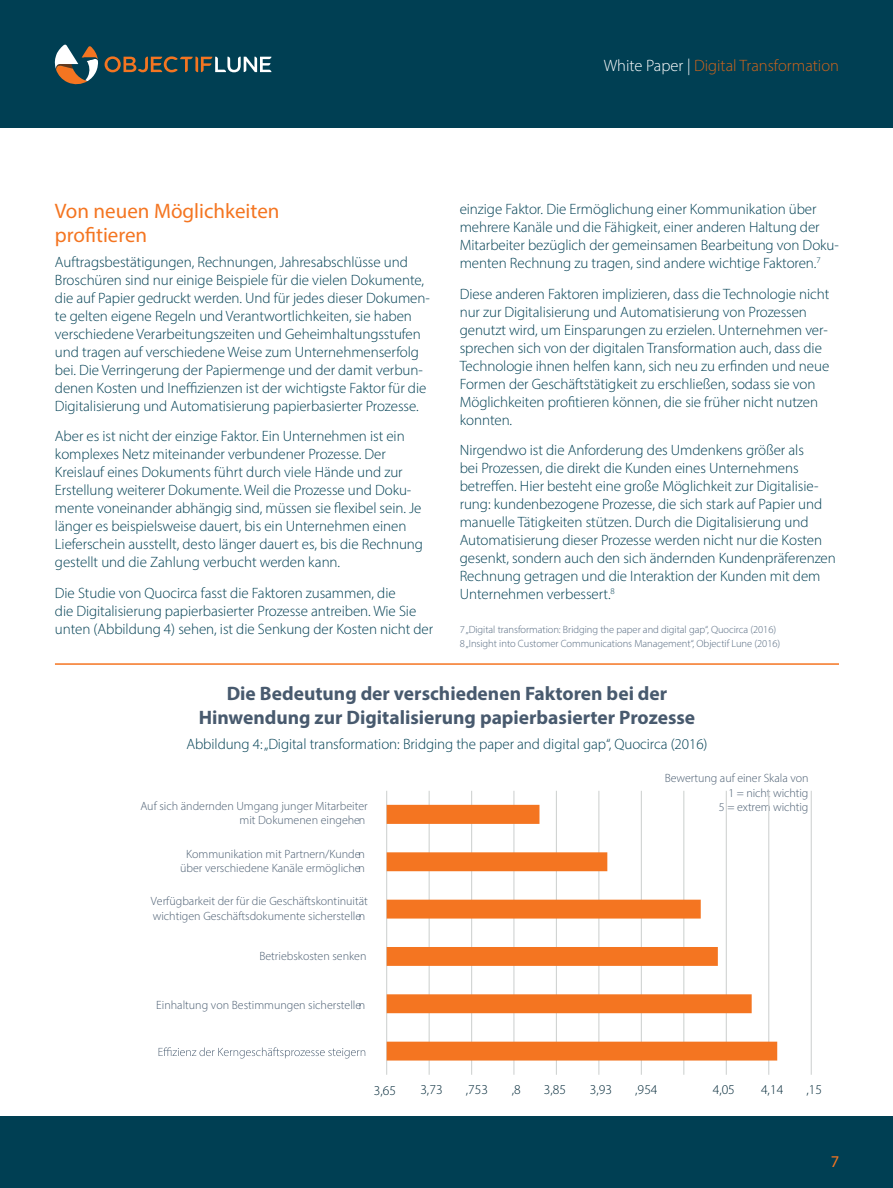
<style>
.page{position:relative;width:893px;height:1188px;background:#fff}
.page>*{position:absolute;margin:0;border:0;box-sizing:border-box;transform-origin:0 0}
.t1{font:21px/24px "Myriad Pro";color:#f47521}
.t2{font:700 19.5px/24px "Myriad Pro";color:#485a6e;text-align:center}
.t3{font:300 16.5px "Myriad Pro";color:#d1651b}
.t4{font:16.5px "Myriad Pro";color:#f47521}
.t5{font:300 15px/18px "Myriad Pro";letter-spacing:-.005em;color:#003f53}
.t6{font:300 13.5px "Myriad Pro";color:#002737}
.t7{font:300 12px/14.2px "Myriad Pro";color:#4a5d71;text-align:right}
.t8{font:300 10.5px/13.5px "Myriad Pro";letter-spacing:-.005em;color:#556a80}
.s1{color:#fff}
</style>
<div class="page">
<div style="left:0;top:1116px;width:893px;height:72px;background:#003f53"></div>
<div style="left:0;top:0;width:893px;height:128px;background:#003f53"></div>
<svg style="left:54px;top:44px;width:44px;height:41px"></svg>
<svg style="left:105px;top:56px;width:166px;height:16px"></svg>
<hr style="left:55px;top:663px;width:784px;height:2px;background:#f47521">
<hr style="left:811px;top:791px;width:1px;height:284px;background:#cfd2d1">
<hr style="left:768px;top:791px;width:1px;height:284px;background:#cfd2d1">
<hr style="left:726px;top:791px;width:1px;height:284px;background:#cfd2d1">
<hr style="left:683px;top:791px;width:1px;height:284px;background:#cfd2d1">
<hr style="left:641px;top:791px;width:1px;height:284px;background:#cfd2d1">
<hr style="left:598px;top:791px;width:1px;height:284px;background:#cfd2d1">
<hr style="left:556px;top:791px;width:1px;height:284px;background:#cfd2d1">
<hr style="left:513px;top:791px;width:1px;height:284px;background:#cfd2d1">
<hr style="left:471px;top:791px;width:1px;height:284px;background:#cfd2d1">
<hr style="left:429px;top:791px;width:1px;height:284px;background:#cfd2d1">
<hr style="left:386px;top:791px;width:1px;height:284px;background:#cfd2d1">
<svg style="left:387px;top:805px;width:390px;height:256px"></svg>
<svg style="left:159px;top:1047px;width:206px;height:11px"></svg>
<p class="t3" style="left:604px;top:55px;width:237px"><span class="s1">White Paper |</span> Digital Transformation</p>
<p class="t5" style="left:460px;top:200px;width:381px">einzige Faktor. Die Ermöglichung einer Kommunikation über mehrere Kanäle und die Fähigkeit, einer anderen Haltung der Mitarbeiter bezüglich der gemeinsamen Bearbeitung von Doku&shy;menten Rechnung zu tragen, sind andere wichtige Faktoren.<sup>7</sup></p>
<p class="t5" style="left:460px;top:284px;width:371px">Diese anderen Faktoren implizieren, dass die Technologie nicht nur zur Digitalisierung und Automatisierung von Prozessen genutzt wird, um Einsparungen zu erzielen. Unternehmen ver&shy;sprechen sich von der digitalen Transformation auch, dass die Technologie ihnen helfen kann, sich neu zu erfinden und neue Formen der Geschäftstätigkeit zu erschließen, sodass sie von Möglichkeiten profitieren können, die sie früher nicht nutzen konnten.</p>
<p class="t5" style="left:460px;top:441px;width:378px">Nirgendwo ist die Anforderung des Umdenkens größer als<br>bei Prozessen, die direkt die Kunden eines Unternehmens betreffen. Hier besteht eine große Möglichkeit zur Digitalisie&shy;rung: kundenbezogene Prozesse, die sich stark auf Papier und manuelle Tätigkeiten stützen. Durch die Digitalisierung und Automatisierung dieser Prozesse werden nicht nur die Kosten gesenkt, sondern auch den sich ändernden Kundenpräferenzen Rechnung getragen und die Interaktion der Kunden mit dem Unternehmen verbessert.<sup>8</sup></p>
<h1 class="t1" style="left:55px;top:199px;width:226px">Von neuen Möglichkeiten profitieren</h1>
<p class="t5" style="left:55px;top:252px;width:376px">Auftragsbestätigungen, Rechnungen, Jahresabschlüsse und Broschüren sind nur einige Beispiele für die vielen Dokumente, die auf Papier gedruckt werden. Und für jedes dieser Dokumen&shy;te gelten eigene Regeln und Verantwortlichkeiten, sie haben verschiedene Verarbeitungszeiten und Geheimhaltungsstufen und tragen auf verschiedene Weise zum Unternehmenserfolg bei. Die Verringerung der Papiermenge und der damit verbun&shy;denen Kosten und Ineffizienzen ist der wichtigste Faktor für die Digitalisierung und Automatisierung papierbasierter Prozesse.</p>
<p class="t5" style="left:55px;top:427px;width:370px">Aber es ist nicht der einzige Faktor. Ein Unternehmen ist ein komplexes Netz miteinander verbundener Prozesse. Der Kreislauf eines Dokuments führt durch viele Hände und zur Erstellung weiterer Dokumente. Weil die Prozesse und Doku&shy;mente voneinander abhängig sind, müssen sie flexibel sein. Je länger es beispielsweise dauert, bis ein Unternehmen einen Lieferschein ausstellt, desto länger dauert es, bis die Rechnung gestellt und die Zahlung verbucht werden kann.</p>
<p class="t5" style="left:55px;top:584px;width:380px">Die Studie von Quocirca fasst die Faktoren zusammen, die<br>die Digitalisierung papierbasierter Prozesse antreiben. Wie Sie unten (Abbildung 4) sehen, ist die Senkung der Kosten nicht der</p>
<p class="t8" style="left:460px;top:623px;width:322px">7 „Digital transformation: Bridging the paper and digital gap“, Quocirca (2016)<br>8 „Insight into Customer Communications Management“, Objectif Lune (2016)</p>
<h2 class="t2" style="left:199px;top:681px;width:498px">Die Bedeutung der verschiedenen Faktoren bei der<br>Hinwendung zur Digitalisierung papierbasierter Prozesse</h2>
<p class="t5" style="left:186px;top:735px;width:523px">Abbildung 4: „Digital transformation: Bridging the paper and digital gap“, Quocirca (2016)</p>
<p class="t7" style="left:665px;top:771px;width:145px">Bewertung auf einer Skala von<br>1 = nicht wichtig<br>5 = extrem wichtig</p>
<p class="t7" style="left:140px;top:799px;width:229px">Auf sich ändernden Umgang junger Mitarbeiter mit Dokumenen eingehen</p>
<p class="t7" style="left:180px;top:847px;width:186px;text-align:center">Kommunikation mit Partnern/Kunden über verschiedene Kanäle ermöglichen</p>
<p class="t7" style="left:151px;top:894px;width:219px;text-align:left">Verfügbarkeit der für die Geschäftskontinuität wichtigen Geschäftsdokumente sicherstellen</p>
<p class="t7" style="left:259px;top:949px;width:109px">Betriebskosten senken</p>
<p class="t7" style="left:156px;top:998px;width:210px">Einhaltung von Bestimmungen sicherstellen</p>
<p class="t6" style="left:374px;top:1083px;width:24px">3,65</p>
<p class="t6" style="left:420px;top:1081px;width:24px">3,73</p>
<p class="t6" style="left:466px;top:1081px;width:24px">,753</p>
<p class="t6" style="left:512px;top:1081px;width:10px">,8</p>
<p class="t6" style="left:544px;top:1081px;width:24px">3,85</p>
<p class="t6" style="left:590px;top:1081px;width:24px">3,93</p>
<p class="t6" style="left:635px;top:1081px;width:24px">,954</p>
<p class="t6" style="left:713px;top:1081px;width:24px">4,05</p>
<p class="t6" style="left:761px;top:1081px;width:24px">4,14</p>
<p class="t6" style="left:806px;top:1081px;width:17px">,15</p>
<p class="t4" style="left:831px;top:1151px;width:10px">7</p>
</div>
